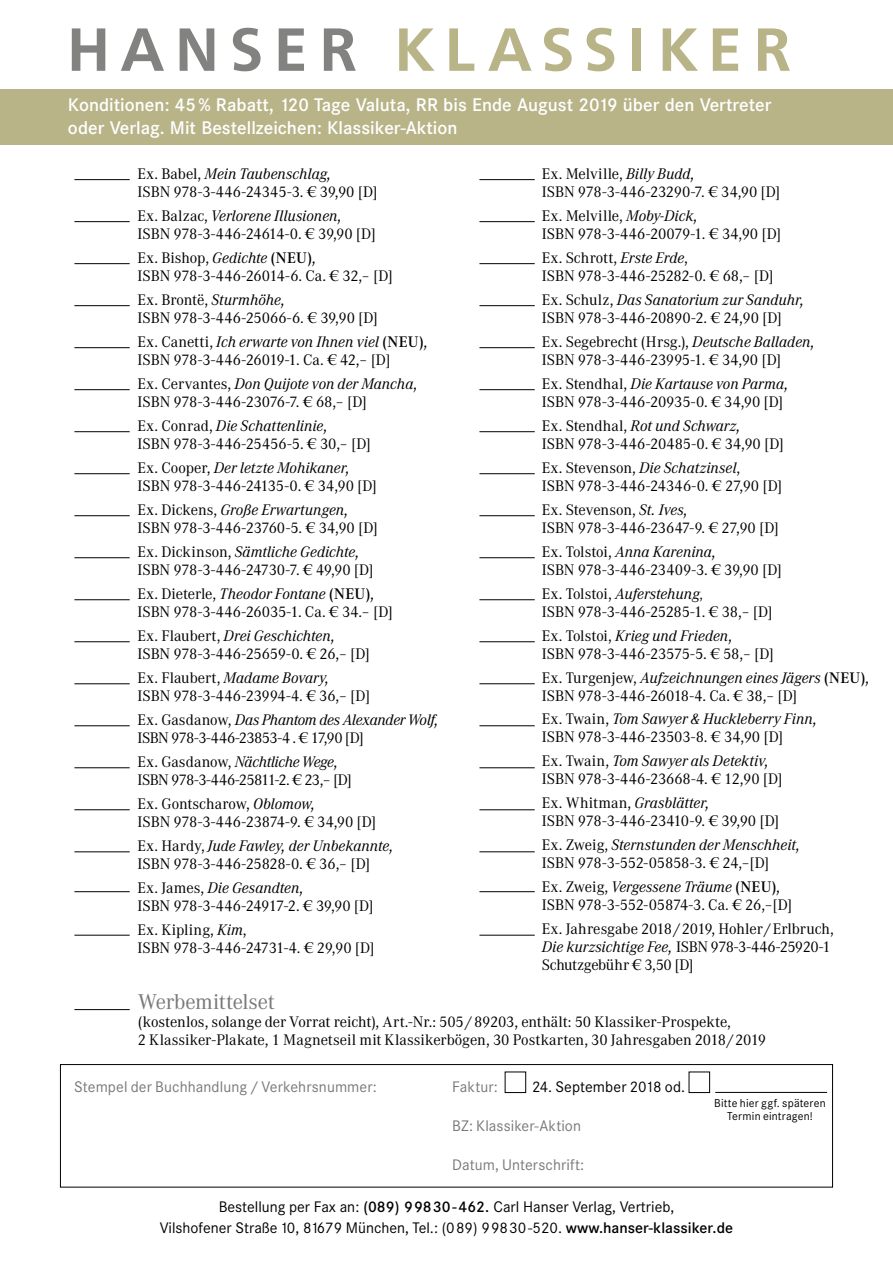
<style>
.page{position:relative;width:893px;height:1263px;background:#fff}
.page>*{position:absolute;margin:0;border:0;box-sizing:border-box;transform-origin:0 0}
.t1{font:700 60px "Frutiger BSK";letter-spacing:.21em;color:#b8b488}
.t2{font:21px "Corporate ABSK";letter-spacing:-.01em;color:#787877}
.t3{font:500 18px/22.5px "Corporate SBSK";color:#fff}
.t4{font:15px/18px "Corporate ABSK";letter-spacing:-.005em;color:#000}
.t5{font:15px/21px "Corporate SBSK";color:#000;text-align:center}
.t6{font:15px "Corporate SBSK";letter-spacing:.005em;color:#787877}
.t7{font:15px/18px "Corporate ABSK";letter-spacing:-.04em;color:#000}
.t8{font:15px/18px "Corporate ABSK";letter-spacing:-.045em;color:#000}
.t9{font:11.25px/13.5px "Corporate SBSK";letter-spacing:.02em;color:#000;text-align:center}
.s1{color:#828281}
.s2{font-style:italic}
.s3{font-weight:500}
.s4{font-size:13.5px}
</style>
<div class="page">
<div style="left:0;top:89px;width:893px;height:56px;background:#b8b488"></div>
<div style="left:60px;top:1064px;width:773px;height:123px;border:1px solid #000"></div>
<div style="left:505px;top:1071px;width:21px;height:22px;border:1px solid #000"></div>
<hr style="left:715px;top:1092px;width:112px;height:1px;background:#000">
<div style="left:689px;top:1071px;width:21px;height:22px;border:1px solid #000"></div>
<hr style="left:74px;top:1009px;width:56px;height:1px;background:#000">
<hr style="left:74px;top:179px;width:56px;height:1px;background:#000">
<hr style="left:74px;top:221px;width:56px;height:1px;background:#000">
<hr style="left:74px;top:263px;width:56px;height:1px;background:#000">
<hr style="left:74px;top:305px;width:56px;height:1px;background:#000">
<hr style="left:74px;top:347px;width:56px;height:1px;background:#000">
<hr style="left:74px;top:389px;width:56px;height:1px;background:#000">
<hr style="left:74px;top:431px;width:56px;height:1px;background:#000">
<hr style="left:74px;top:473px;width:56px;height:1px;background:#000">
<hr style="left:74px;top:515px;width:56px;height:1px;background:#000">
<hr style="left:74px;top:557px;width:56px;height:1px;background:#000">
<hr style="left:74px;top:599px;width:56px;height:1px;background:#000">
<hr style="left:74px;top:641px;width:56px;height:1px;background:#000">
<hr style="left:74px;top:683px;width:56px;height:1px;background:#000">
<hr style="left:74px;top:725px;width:56px;height:1px;background:#000">
<hr style="left:74px;top:767px;width:56px;height:1px;background:#000">
<hr style="left:74px;top:809px;width:56px;height:1px;background:#000">
<hr style="left:74px;top:851px;width:56px;height:1px;background:#000">
<hr style="left:74px;top:891px;width:56px;height:1px;background:#000">
<hr style="left:479px;top:179px;width:56px;height:1px;background:#000">
<hr style="left:479px;top:221px;width:56px;height:1px;background:#000">
<hr style="left:479px;top:263px;width:56px;height:1px;background:#000">
<hr style="left:479px;top:305px;width:56px;height:1px;background:#000">
<hr style="left:479px;top:347px;width:56px;height:1px;background:#000">
<hr style="left:479px;top:389px;width:56px;height:1px;background:#000">
<hr style="left:479px;top:431px;width:56px;height:1px;background:#000">
<hr style="left:479px;top:473px;width:56px;height:1px;background:#000">
<hr style="left:479px;top:515px;width:56px;height:1px;background:#000">
<hr style="left:479px;top:557px;width:56px;height:1px;background:#000">
<hr style="left:479px;top:599px;width:56px;height:1px;background:#000">
<hr style="left:479px;top:641px;width:56px;height:1px;background:#000">
<hr style="left:479px;top:683px;width:56px;height:1px;background:#000">
<hr style="left:479px;top:725px;width:56px;height:1px;background:#000">
<hr style="left:479px;top:767px;width:56px;height:1px;background:#000">
<hr style="left:479px;top:809px;width:56px;height:1px;background:#000">
<hr style="left:479px;top:851px;width:56px;height:1px;background:#000">
<hr style="left:479px;top:891px;width:56px;height:1px;background:#000">
<hr style="left:479px;top:935px;width:56px;height:1px;background:#000">
<hr style="left:74px;top:935px;width:56px;height:1px;background:#000">
<h1 class="t1" style="left:68px;top:14px;width:724px"><span class="s1">HANSER</span> KLASSIKER</h1>
<p class="t3" style="left:68px;top:94px;width:705px">Konditionen: 45% Rabatt, 120 Tage Valuta, RR bis Ende August 2019 über den Vertreter oder Verlag. Mit Bestellzeichen: Klassiker-Aktion</p>
<p class="t4" style="left:137px;top:165px;width:242px">Ex. Babel, <span class="s2">Mein Taubenschlag,<br></span>ISBN 978-3-446-24345-3. € 39,90 [D]</p>
<p class="t4" style="left:137px;top:207px;width:240px">Ex. Balzac, <span class="s2">Verlorene Illusionen,<br></span>ISBN 978-3-446-24614-0. € 39,90 [D]</p>
<p class="t4" style="left:137px;top:249px;width:257px">Ex. Bishop, <span class="s2">Gedichte</span> <span class="s3">(NEU)</span><span class="s2">,<br></span>ISBN 978-3-446-26014-6. Ca. € 32,– [D]</p>
<p class="t4" style="left:137px;top:291px;width:242px">Ex. Brontë, <span class="s2">Sturmhöhe,<br></span>ISBN 978-3-446-25066-6. € 39,90 [D]</p>
<p class="t4" style="left:137px;top:333px;width:292px">Ex. Canetti, <span class="s2">Ich erwarte von Ihnen viel</span> <span class="s3">(NEU)</span><span class="s2">,<br></span>ISBN 978-3-446-26019-1. Ca. € 42,– [D]</p>
<p class="t4" style="left:137px;top:375px;width:282px">Ex. Cervantes, <span class="s2">Don Quijote von der Mancha,<br></span>ISBN 978-3-446-23076-7. € 68,– [D]</p>
<p class="t4" style="left:137px;top:417px;width:235px">Ex. Conrad, <span class="s2">Die Schattenlinie,<br></span>ISBN 978-3-446-25456-5. € 30,– [D]</p>
<p class="t4" style="left:137px;top:459px;width:241px">Ex. Cooper, <span class="s2">Der letzte Mohikaner,<br></span>ISBN 978-3-446-24135-0. € 34,90 [D]</p>
<p class="t4" style="left:137px;top:501px;width:242px">Ex. Dickens, <span class="s2">Große Erwartungen,<br></span>ISBN 978-3-446-23760-5. € 34,90 [D]</p>
<p class="t4" style="left:137px;top:543px;width:238px">Ex. Dickinson, <span class="s2">Sämtliche Gedichte,<br></span>ISBN 978-3-446-24730-7. € 49,90 [D]</p>
<p class="t4" style="left:137px;top:585px;width:257px">Ex. Dieterle, <span class="s2">Theodor Fontane</span> <span class="s3">(NEU)</span><span class="s2">,<br></span>ISBN 978-3-446-26035-1. Ca. € 34.– [D]</p>
<p class="t4" style="left:137px;top:627px;width:234px">Ex. Flaubert, <span class="s2">Drei Geschichten,<br></span>ISBN 978-3-446-25659-0. € 26,– [D]</p>
<p class="t4" style="left:137px;top:669px;width:234px">Ex. Flaubert, <span class="s2">Madame Bovary,<br></span>ISBN 978-3-446-23994-4. € 36,– [D]</p>
<p class="t7" style="left:137px;top:711px;width:303px">Ex. Gasdanow, <span class="s2">Das Phantom des Alexander Wolf,<br></span>ISBN 978-3-446-23853-4 . € 17,90 [D]</p>
<p class="t8" style="left:137px;top:753px;width:216px">Ex. Gasdanow, <span class="s2">Nächtliche Wege,<br></span>ISBN 978-3-446-25811-2. € 23,– [D]</p>
<p class="t4" style="left:137px;top:795px;width:241px">Ex. Gontscharow, <span class="s2">Oblomow,<br></span>ISBN 978-3-446-23874-9. € 34,90 [D]</p>
<p class="t4" style="left:137px;top:837px;width:258px">Ex. Hardy, <span class="s2">Jude Fawley, der Unbekannte,<br></span>ISBN 978-3-446-25828-0. € 36,– [D]</p>
<p class="t4" style="left:137px;top:879px;width:238px">Ex. James, <span class="s2">Die Gesandten,<br></span>ISBN 978-3-446-24917-2. € 39,90 [D]</p>
<p class="t4" style="left:137px;top:921px;width:239px">Ex. Kipling, <span class="s2">Kim</span>,<br>ISBN 978-3-446-24731-4. € 29,90 [D]</p>
<p class="t4" style="left:542px;top:165px;width:240px">Ex. Melville, <span class="s2">Billy Budd,<br></span>ISBN 978-3-446-23290-7. € 34,90 [D]</p>
<p class="t4" style="left:542px;top:207px;width:241px">Ex. Melville, <span class="s2">Moby-Dick,<br></span>ISBN 978-3-446-20079-1. € 34,90 [D]</p>
<p class="t4" style="left:542px;top:249px;width:233px">Ex. Schrott, <span class="s2">Erste Erde</span>,<br>ISBN 978-3-446-25282-0. € 68,– [D]</p>
<p class="t4" style="left:542px;top:291px;width:264px">Ex. Schulz, <span class="s2">Das Sanatorium zur Sanduhr,<br></span>ISBN 978-3-446-20890-2. € 24,90 [D]</p>
<p class="t4" style="left:542px;top:333px;width:275px">Ex. Segebrecht (Hrsg.), <span class="s2">Deutsche Balladen,<br></span>ISBN 978-3-446-23995-1. € 34,90 [D]</p>
<p class="t4" style="left:542px;top:375px;width:248px">Ex. Stendhal, <span class="s2">Die Kartause von Parma,<br></span>ISBN 978-3-446-20935-0. € 34,90 [D]</p>
<p class="t4" style="left:542px;top:417px;width:244px">Ex. Stendhal, <span class="s2">Rot und Schwarz,<br></span>ISBN 978-3-446-20485-0. € 34,90 [D]</p>
<p class="t4" style="left:542px;top:459px;width:242px">Ex. Stevenson, <span class="s2">Die Schatzinsel</span>,<br>ISBN 978-3-446-24346-0. € 27,90 [D]</p>
<p class="t4" style="left:542px;top:501px;width:239px">Ex. Stevenson, <span class="s2">St. Ives,<br></span>ISBN 978-3-446-23647-9. € 27,90 [D]</p>
<p class="t4" style="left:542px;top:543px;width:242px">Ex. Tolstoi, <span class="s2">Anna Karenina,<br></span>ISBN 978-3-446-23409-3. € 39,90 [D]</p>
<p class="t4" style="left:542px;top:585px;width:232px">Ex. Tolstoi, <span class="s2">Auferstehung</span><span class="s4">,<br></span>ISBN 978-3-446-25285-1. € 38,– [D]</p>
<p class="t4" style="left:542px;top:627px;width:234px">Ex. Tolstoi, <span class="s2">Krieg und Frieden,<br></span>ISBN 978-3-446-23575-5. € 58,– [D]</p>
<p class="t4" style="left:542px;top:669px;width:329px">Ex. Turgenjew, <span class="s2">Aufzeichnungen eines Jägers</span> <span class="s3">(NEU)</span><span class="s2">,<br></span>ISBN 978-3-446-26018-4. Ca. € 38,– [D]</p>
<p class="t4" style="left:542px;top:710px;width:277px">Ex. Twain, <span class="s2">Tom Sawyer &amp; Huckleberry Finn,<br></span>ISBN 978-3-446-23503-8. € 34,90 [D]</p>
<p class="t4" style="left:542px;top:752px;width:242px">Ex. Twain, <span class="s2">Tom Sawyer als Detektiv,<br></span>ISBN 978-3-446-23668-4. € 12,90 [D]</p>
<p class="t4" style="left:542px;top:794px;width:239px">Ex. Whitman, <span class="s2">Grasblätter,<br></span>ISBN 978-3-446-23410-9. € 39,90 [D]</p>
<p class="t4" style="left:542px;top:836px;width:260px">Ex. Zweig, <span class="s2">Sternstunden der Menschheit,<br></span>ISBN 978-3-552-05858-3. € 24,–[D]</p>
<p class="t4" style="left:542px;top:878px;width:252px">Ex. Zweig, <span class="s2">Vergessene Träume</span> <span class="s3">(NEU)</span><span class="s2">,<br></span>ISBN 978-3-552-05874-3. Ca. € 26,–[D]</p>
<p class="t4" style="left:542px;top:920px;width:294px">Ex. Jahresgabe 2018/2019, Hohler /Erlbruch,<br><span class="s2">Die kurzsichtige Fee,</span> ISBN 978-3-446-25920-1<br>Schutzgebühr € 3,50 [D]</p>
<h2 class="t2" style="left:138px;top:989px;width:138px">Werbemittelset</h2>
<p class="t4" style="left:138px;top:1013px;width:630px">(kostenlos, solange der Vorrat reicht), Art.-Nr.: 505/89203, enthält: 50 Klassiker-Prospekte,<br>2 Klassiker-Plakate, 1 Magnetseil mit Klassikerbögen, 30 Postkarten, 30 Jahresgaben 2018/2019</p>
<p class="t6" style="left:74px;top:1078px;width:304px">Stempel der Buchhandlung / Verkehrsnummer:</p>
<p class="t6" style="left:452px;top:1078px;width:47px">Faktur:</p>
<p class="t6" style="left:452px;top:1117px;width:130px">BZ: Klassiker-Aktion</p>
<p class="t6" style="left:452px;top:1156px;width:133px">Datum, Unterschrift:</p>
<p class="t5" style="left:532px;top:1077px;width:155px">24. September 2018 od.</p>
<p class="t9" style="left:714px;top:1096px;width:113px">Bitte hier ggf. späteren<br>Termin eintragen!</p>
<p class="t5" style="left:160px;top:1196px;width:575px">Bestellung per Fax an: <span class="s3">(089) 99830-462.</span> Carl Hanser Verlag, Vertrieb,<br>Vilshofener Straße 10, 81679 München, Tel.: (089) 99830-520. <span class="s3">www.hanser-klassiker.de</span></p>
</div>
